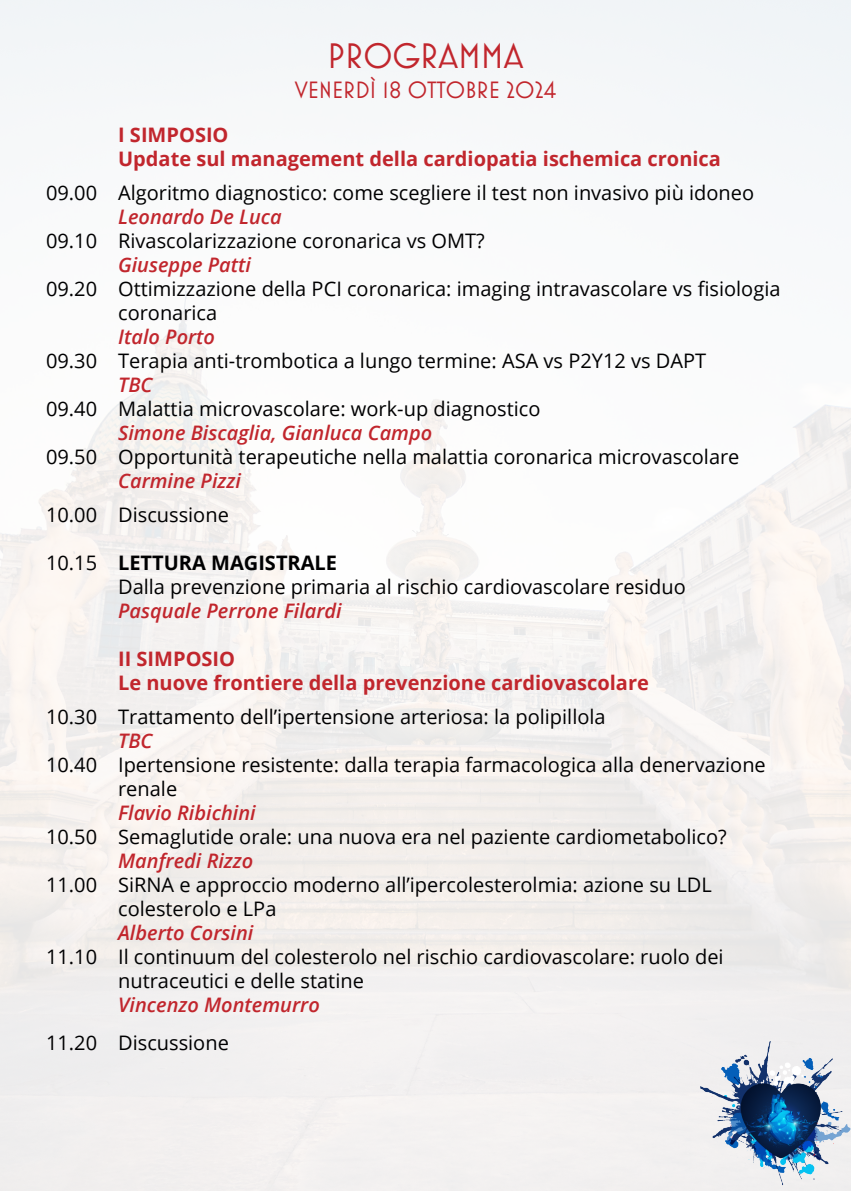
<style>
.page{position:relative;width:851px;height:1191px;background:#fff}
.page>*{position:absolute;margin:0;border:0;box-sizing:border-box;transform-origin:0 0}
.t1{font:36px "Mostra Nuova";color:#c1262d}
.t2{font:24px "Mostra Nuova";color:#c1262d}
.t3{font:20px "Open Sans";color:#000001}
.t4{font:italic 600 20px "Open Sans";color:#c1262d}
.t5{font:700 20px "Open Sans";color:#c1262d}
.t6{font:700 20px "Open Sans";color:#000001}
.s1{font-weight:400}
</style>
<div class="page">
<img style="left:700px;top:1041px;width:150px;height:150px">
<p class="t1" style="left:327px;top:35px;width:197px">PROGRAMMA</p>
<p class="t2" style="left:295px;top:76px;width:263px">VENERDÌ 18 OTTOBRE 2024</p>
<p class="t5" style="left:118px;top:120px;width:112px">I SIMPOSIO</p>
<p class="t5" style="left:118px;top:144px;width:604px">Update sul management della cardiopatia ischemica cronica</p>
<p class="t3" style="left:46px;top:179px;width:709px">09.00 Algoritmo diagnostico: come scegliere il test non invasivo più idoneo</p>
<p class="t4" style="left:118px;top:203px;width:165px">Leonardo De Luca</p>
<p class="t3" style="left:46px;top:227px;width:440px">09.10 Rivascolarizzazione coronarica vs OMT?</p>
<p class="t4" style="left:118px;top:251px;width:134px">Giuseppe Patti</p>
<p class="t3" style="left:46px;top:275px;width:735px">09.20 Ottimizzazione della PCI coronarica: imaging intravascolare vs fisiologia</p>
<p class="t3" style="left:118px;top:299px;width:101px">coronarica</p>
<p class="t4" style="left:118px;top:323px;width:98px">Italo Porto</p>
<p class="t3" style="left:46px;top:347px;width:661px">09.30 Terapia anti-trombotica a lungo termine: ASA vs P2Y12 vs DAPT</p>
<p class="t4" style="left:118px;top:371px;width:36px">TBC</p>
<p class="t3" style="left:46px;top:395px;width:496px">09.40 Malattia microvascolare: work-up diagnostico</p>
<p class="t4" style="left:118px;top:419px;width:315px">Simone Biscaglia, Gianluca Campo</p>
<p class="t3" style="left:46px;top:443px;width:694px">09.50 Opportunità terapeutiche nella malattia coronarica microvascolare</p>
<p class="t4" style="left:118px;top:467px;width:124px">Carmine Pizzi</p>
<p class="t3" style="left:46px;top:501px;width:184px">10.00 Discussione</p>
<p class="t6" style="left:46px;top:548px;width:292px"><span class="s1">10.15</span> LETTURA MAGISTRALE</p>
<p class="t3" style="left:118px;top:573px;width:569px">Dalla prevenzione primaria al rischio cardiovascolare residuo</p>
<p class="t4" style="left:118px;top:597px;width:225px">Pasquale Perrone Filardi</p>
<p class="t5" style="left:118px;top:644px;width:118px">II SIMPOSIO</p>
<p class="t5" style="left:118px;top:668px;width:532px">Le nuove frontiere della prevenzione cardiovascolare</p>
<p class="t3" style="left:46px;top:703px;width:561px">10.30 Trattamento dell’ipertensione arteriosa: la polipillola</p>
<p class="t4" style="left:118px;top:727px;width:36px">TBC</p>
<p class="t3" style="left:46px;top:751px;width:721px">10.40 Ipertensione resistente: dalla terapia farmacologica alla denervazione</p>
<p class="t3" style="left:118px;top:775px;width:61px">renale</p>
<p class="t4" style="left:118px;top:799px;width:139px">Flavio Ribichini</p>
<p class="t3" style="left:46px;top:823px;width:682px">10.50 Semaglutide orale: una nuova era nel paziente cardiometabolico?</p>
<p class="t4" style="left:118px;top:847px;width:137px">Manfredi Rizzo</p>
<p class="t3" style="left:46px;top:871px;width:667px">11.00 SiRNA e approccio moderno all’ipercolesterolmia: azione su LDL</p>
<p class="t3" style="left:118px;top:895px;width:160px">colesterolo e LPa</p>
<p class="t4" style="left:118px;top:919px;width:137px">Alberto Corsini</p>
<p class="t3" style="left:46px;top:943px;width:679px">11.10 Il continuum del colesterolo nel rischio cardiovascolare: ruolo dei</p>
<p class="t3" style="left:118px;top:967px;width:247px">nutraceutici e delle statine</p>
<p class="t4" style="left:118px;top:991px;width:203px">Vincenzo Montemurro</p>
<p class="t3" style="left:46px;top:1029px;width:184px">11.20 Discussione</p>
</div>
